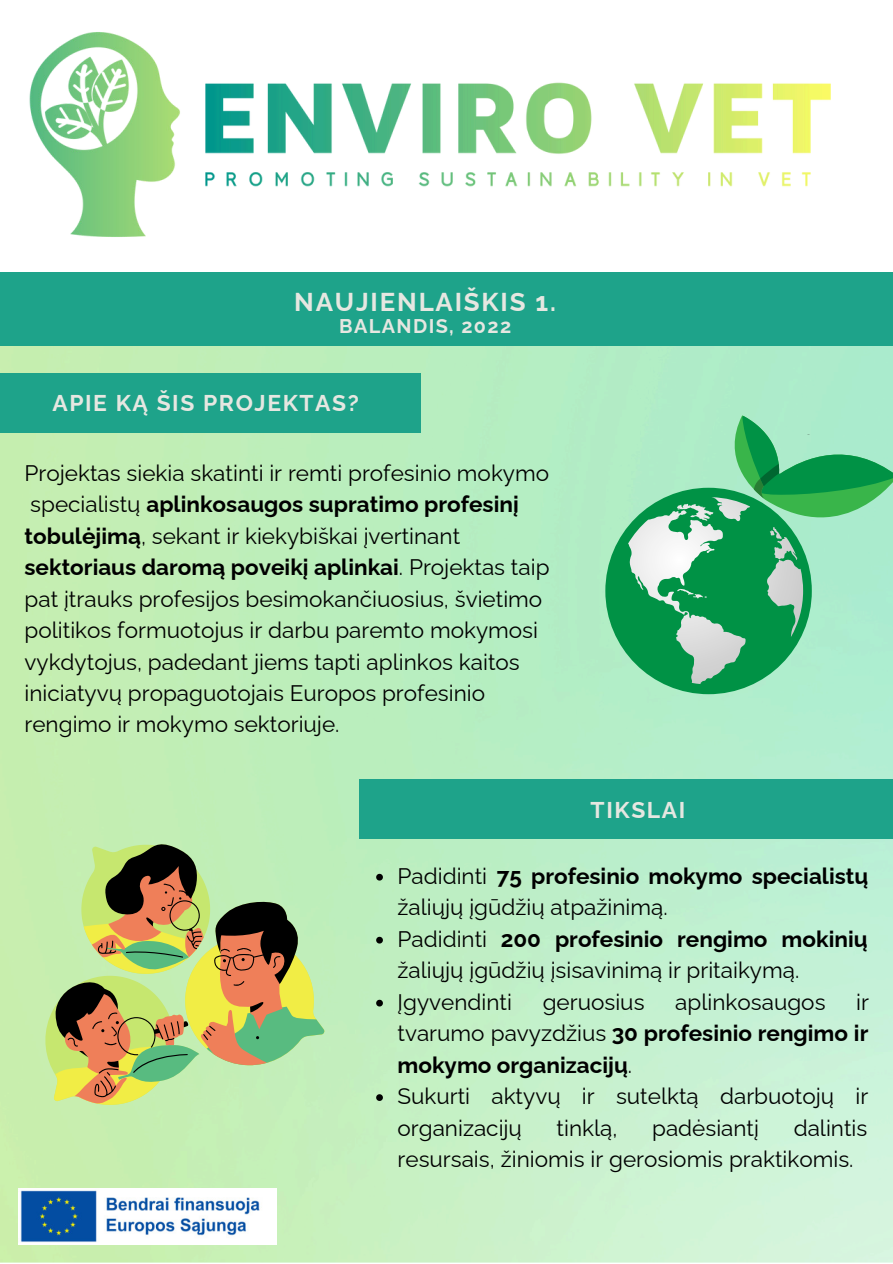
<style>
.page{position:relative;width:893px;height:1264px;background:#fff}
.page>*{position:absolute;margin:0;border:0;box-sizing:border-box;transform-origin:0 0}
.t1{font:700 25.8px "Raleway";letter-spacing:.07em;color:#e6e7e1}
.t2{font:700 22.8px "Raleway";letter-spacing:.07em;color:#e6e7e1}
.t3{font:22.5px/31.5px "Raleway";color:#000}
.t4{font:700 19.8px "Raleway";letter-spacing:.07em;color:#e6e7e1}
.s1{font-weight:700}
</style>
<div class="page">
<img style="left:0;top:345px;width:892px;height:917px">
<div style="left:0;top:272px;width:892px;height:73px;background:#1ea38a"></div>
<img style="left:272px;top:82px;width:559px;height:105px">
<img style="left:29px;top:32px;width:243px;height:205px">
<div style="left:0;top:373px;width:420px;height:60px;background:#1ea38a"></div>
<div style="left:359px;top:779px;width:533px;height:60px;background:#1ea38a"></div>
<svg style="left:605px;top:416px;width:287px;height:278px;fill:#adebc8"></svg>
<svg style="left:721px;top:415px;width:171px;height:135px"></svg>
<svg style="left:677px;top:560px;width:117px;height:51px"></svg>
<svg style="left:42px;top:843px;width:283px;height:262px;fill:#c5eeaf"></svg>
<div style="left:53px;top:923px;width:272px;height:190px;background:#c5eeb5"></div>
<svg style="left:301px;top:939px;width:24px;height:146px"></svg>
<svg style="left:54px;top:838px;width:243px;height:266px;fill:#c5eeb2"></svg>
<svg style="left:55px;top:840px;width:246px;height:257px"></svg>
<svg style="left:376px;top:874px;width:7px;height:6px"></svg>
<svg style="left:376px;top:937px;width:7px;height:6px"></svg>
<svg style="left:376px;top:999px;width:7px;height:7px"></svg>
<svg style="left:376px;top:1094px;width:7px;height:7px"></svg>
<img style="left:19px;top:1188px;width:258px;height:56px">
<p class="t1" style="left:294px;top:286px;width:263px">NAUJIENLAIŠKIS 1.</p>
<p class="t4" style="left:339px;top:314px;width:173px">BALANDIS, 2022</p>
<p class="t2" style="left:52px;top:389px;width:308px">APIE KĄ ŠIS PROJEKTAS?</p>
<p class="t3" style="left:25px;top:457px;width:526px">Projektas siekia skatinti ir remti profesinio mokymo specialistų <span class="s1">aplinkosaugos supratimo profesinį tobulėjimą</span>, sekant ir kiekybiškai įvertinant <span class="s1">sektoriaus daromą poveikį aplinkai</span>. Projektas taip pat įtrauks profesijos besimokančiuosius, švietimo politikos formuotojus ir darbu paremto mokymosi vykdytojus, padedant jiems tapti aplinkos kaitos iniciatyvų propaguotojais Europos profesinio rengimo ir mokymo sektoriuje.</p>
<p class="t2" style="left:590px;top:796px;width:96px">TIKSLAI</p>
<p class="t3" style="left:397px;top:860px;width:472px">Padidinti <span class="s1">75 profesinio mokymo specialistų </span>žaliųjų įgūdžių atpažinimą.<br>Padidinti <span class="s1">200 profesinio rengimo mokinių </span>žaliųjų įgūdžių įsisavinimą ir pritaikymą.<br>Įgyvendinti</p>
<p class="t3" style="left:397px;top:986px;width:473px;text-indent:458px">ir tvarumo pavyzdžius <span class="s1">30 profesinio rengimo ir mokymo organizacijų</span>.<br>Sukurti aktyvų ir sutelktą darbuotojų ir organizacijų</p>
<p class="t3" style="left:542px;top:986px;width:103px">geruosius</p>
<p class="t3" style="left:675px;top:986px;width:152px">aplinkosaugos</p>
<p class="t3" style="left:397px;top:1112px;width:471px;text-indent:396px">dalintis resursais, žiniomis ir gerosiomis praktikomis.</p>
<p class="t3" style="left:556px;top:1112px;width:62px">tinklą,</p>
<p class="t3" style="left:652px;top:1112px;width:108px">padėsiantį</p>
</div>
